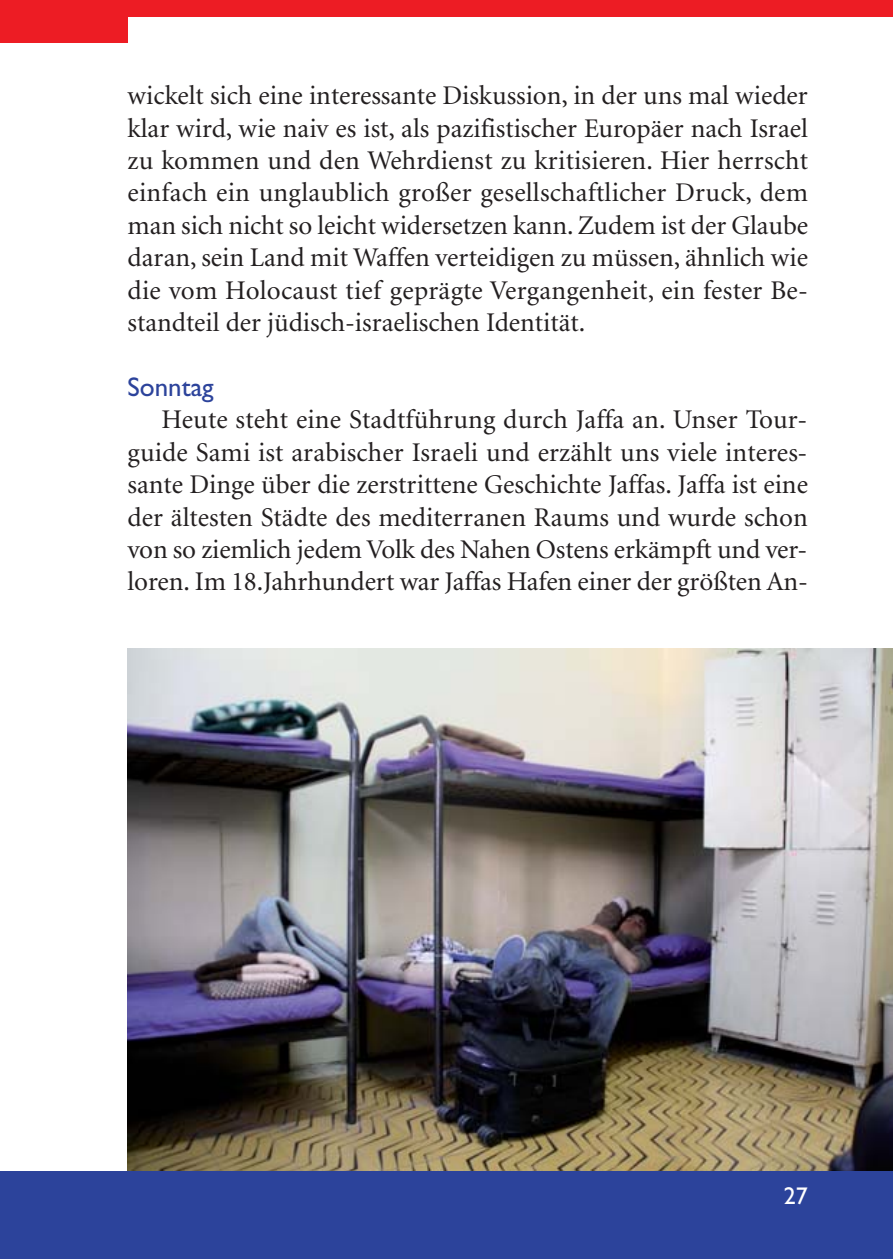
<style>
.page{position:relative;width:893px;height:1259px;background:#fff}
.page>*{position:absolute;margin:0;border:0;box-sizing:border-box;transform-origin:0 0}
.t1{font:27px/32.4px "Minion";letter-spacing:-.005em;color:#231f20;text-align:justify}
.t2{font:27px "Gill Sans";color:#2c439b}
.t3{font:24px "Gill Sans TT";color:#fff}
</style>
<div class="page">
<div style="left:111px;top:0;width:782px;height:17px;background:#ed1c24"></div>
<div style="left:0;top:0;width:128px;height:43px;background:#ed1c24"></div>
<img style="left:128px;top:648px;width:765px;height:523px">
<div style="left:0;top:1171px;width:893px;height:87px;background:#2c439b"></div>
<p class="t1" style="left:128px;top:82px;width:682px">wickelt sich eine interessante Diskussion, in der uns mal wieder klar wird, wie naiv es ist, als pazifistischer Europäer nach Israel zu kommen und den Wehrdienst zu kritisieren. Hier herrscht einfach ein unglaublich großer gesellschaftlicher Druck, dem man sich nicht so leicht widersetzen kann. Zudem ist der Glaube daran, sein Land mit Waffen verteidigen zu müssen, ähnlich wie die vom Holocaust tief geprägte Vergangenheit, ein fester Be&shy;standteil der jüdisch-israelischen Identität.</p>
<p class="t2" style="left:128px;top:377px;width:88px">Sonntag</p>
<p class="t1" style="left:128px;top:406px;width:682px;text-indent:34px">Heute steht eine Stadtführung durch Jaffa an. Unser Tour&shy;guide Sami ist arabischer Israeli und erzählt uns viele interes&shy;sante Dinge über die zerstrittene Geschichte Jaffas. Jaffa ist eine der ältesten Städte des mediterranen Raums und wurde schon von so ziemlich jedem Volk des Nahen Ostens erkämpft und ver&shy;loren. Im 18.Jahrhundert war Jaffas Hafen einer der größten An-</p>
<p class="t3" style="left:784px;top:1182px;width:25px">27</p>
</div>
